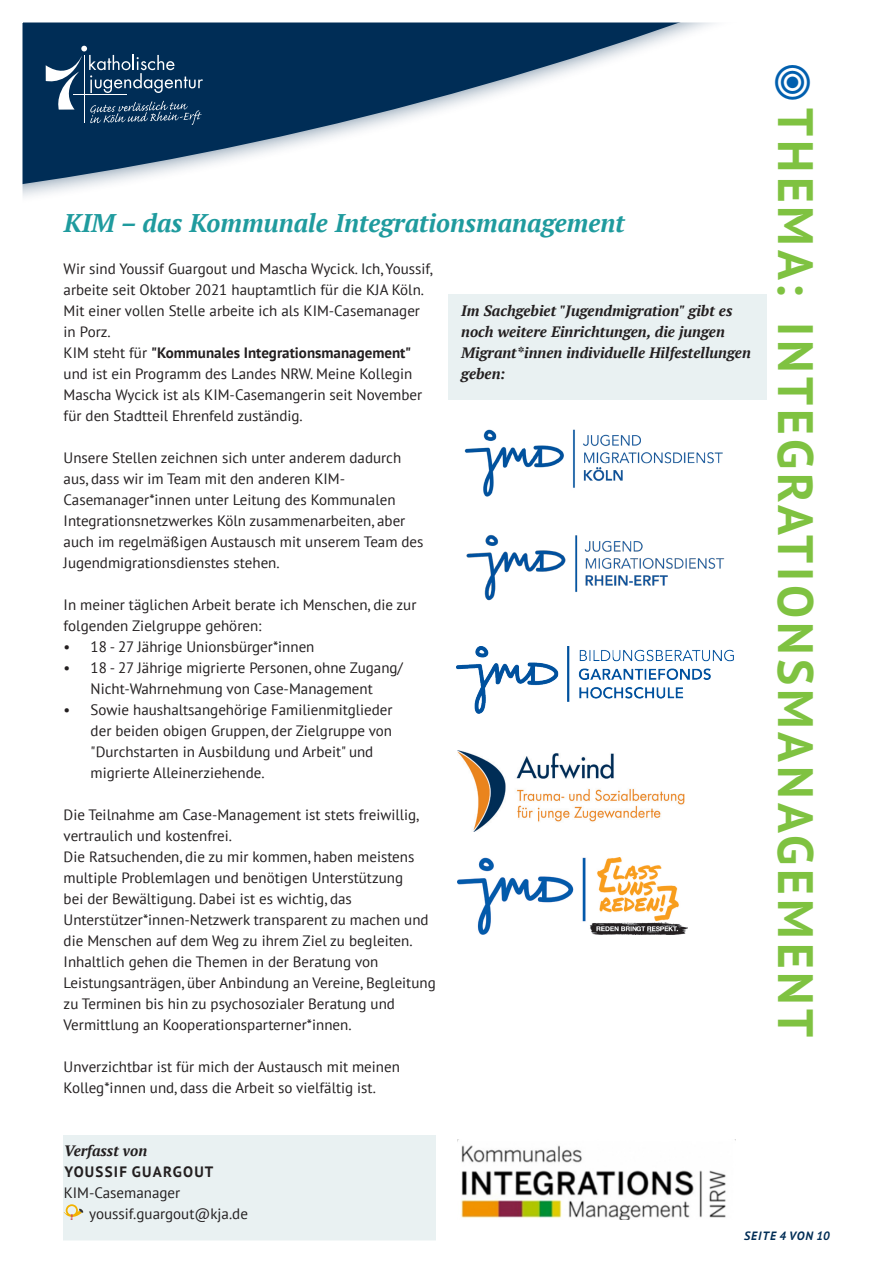
<style>
.page{position:relative;width:893px;height:1263px;background:#fff}
.page>*{position:absolute;margin:0;border:0;box-sizing:border-box;transform-origin:0 0}
.Überschrift_Kapitel{font:700 49.5px "PT Sans";letter-spacing:.08em;color:#7fc241}
.Ü1{font:italic 700 25.5px "PT Serif";color:#1f9b9e}
.Brottext{font:15px/21px "PT Sans";color:#231f20}
.Brottext-2{font:italic 700 15px/21px "PT Serif";color:#231f20}
.Brottext-3{font:700 15px "PT Sans";letter-spacing:.08em;color:#231f20}
.Autor_in{font:15px "PT Sans";color:#231f20}
.Verfasst_von{font:italic 700 15px "PT Serif";color:#231f20}
.t1{font:italic 700 12px "PT Sans";letter-spacing:.08em;color:#002d56}
.s1{font-weight:700}
</style>
<div class="page">
<div style="left:448px;top:295px;width:318px;height:105px;background:#e9f1f2"></div>
<img style="left:457px;top:1139px;width:279px;height:80px">
<div style="left:64px;top:1135px;width:372px;height:106px;background:#e9f1f2"></div>
<img style="left:464px;top:429px;width:259px;height:68px">
<img style="left:466px;top:535px;width:259px;height:66px">
<img style="left:456px;top:646px;width:277px;height:68px">
<img style="left:457px;top:750px;width:228px;height:81px">
<img style="left:457px;top:857px;width:230px;height:77px">
<svg style="left:23px;top:23px;width:692px;height:166px"></svg>
<svg style="left:46px;top:46px;width:157px;height:79px;background:#274d6f"></svg>
<p class="Ü1" style="left:64px;top:206px;width:563px">KIM – das Kommunale Integrationsmanagement</p>
<p class="Brottext" style="left:64px;top:258px;width:371px">Wir sind Youssif Guargout und Mascha Wycick. Ich, Youssif, arbeite seit Oktober 2021 hauptamtlich für die KJA Köln.</p>
<p class="Brottext" style="left:64px;top:300px;width:358px">Mit einer vollen Stelle arbeite ich als KIM-Casemanager in Porz.</p>
<p class="Brottext" style="left:64px;top:342px;width:360px">KIM steht für <span class="s1">"Kommunales Integrationsmanagement" </span>und ist ein Programm des Landes NRW. Meine Kollegin Mascha Wycick ist als KIM-Casemangerin seit November für den Stadtteil Ehrenfeld zuständig.</p>
<p class="Brottext" style="left:64px;top:447px;width:361px">Unsere Stellen zeichnen sich unter anderem dadurch aus, dass wir im Team mit den anderen KIM-Casemanager*innen unter Leitung des Kommunalen Integrationsnetzwerkes Köln zusammenarbeiten, aber auch im regelmäßigen Austausch mit unserem Team des Jugendmigrationsdienstes stehen.</p>
<p class="Brottext" style="left:64px;top:594px;width:354px">In meiner täglichen Arbeit berate ich Menschen, die zur folgenden Zielgruppe gehören:</p>
<p class="Brottext" style="left:64px;top:636px;width:252px">• 18 - 27 Jährige Unionsbürger*innen</p>
<p class="Brottext" style="left:64px;top:657px;width:341px;text-align:center">• 18 - 27 Jährige migrierte Personen, ohne Zugang/<br>Nicht-Wahrnehmung von Case-Management</p>
<p class="Brottext" style="left:91px;top:699px;width:303px;text-indent:-27px">• Sowie haushaltsangehörige Familienmitglieder der beiden obigen Gruppen, der Zielgruppe von "Durchstarten in Ausbildung und Arbeit" und migrierte Alleinerziehende.</p>
<p class="Brottext" style="left:64px;top:804px;width:357px">Die Teilnahme am Case-Management ist stets freiwillig, vertraulich und kostenfrei.</p>
<p class="Brottext" style="left:64px;top:846px;width:374px">Die Ratsuchenden, die zu mir kommen, haben meistens multiple Problemlagen und benötigen Unterstützung<br>bei der Bewältigung. Dabei ist es wichtig, das Unterstützer*innen-Netzwerk transparent zu machen und die Menschen auf dem Weg zu ihrem Ziel zu begleiten.<br>Inhaltlich gehen die Themen in der Beratung von Leistungsanträgen, über Anbindung an Vereine, Begleitung zu Terminen bis hin zu psychosozialer Beratung und Vermittlung an Kooperationsparterner*innen.</p>
<p class="Brottext" style="left:64px;top:1056px;width:338px">Unverzichtbar ist für mich der Austausch mit meinen<br>Kolleg*innen und, dass die Arbeit so vielfältig ist.</p>
<p class="Verfasst_von" style="left:64px;top:1140px;width:85px">Verfasst von</p>
<p class="Brottext-3" style="left:64px;top:1162px;width:151px">YOUSSIF GUARGOUT</p>
<p class="Autor_in" style="left:64px;top:1183px;width:118px">KIM-Casemanager</p>
<p class="Brottext" style="left:89px;top:1203px;width:160px">youssif.guargout@kja.de</p>
<p class="Brottext-2" style="left:461px;top:300px;width:291px">Im Sachgebiet "Jugendmigration" gibt es noch weitere Einrichtungen, die jungen Migrant*innen individuelle Hilfestellungen geben:</p>
<p class="Überschrift_Kapitel" style="left:828px;top:108px;width:930px;rotate:90deg">THEMA: INTEGRATIONSMANAGEMENT</p>
<p class="t1" style="left:744px;top:1227px;width:87px">SEITE 4 VON 10</p>
</div>
